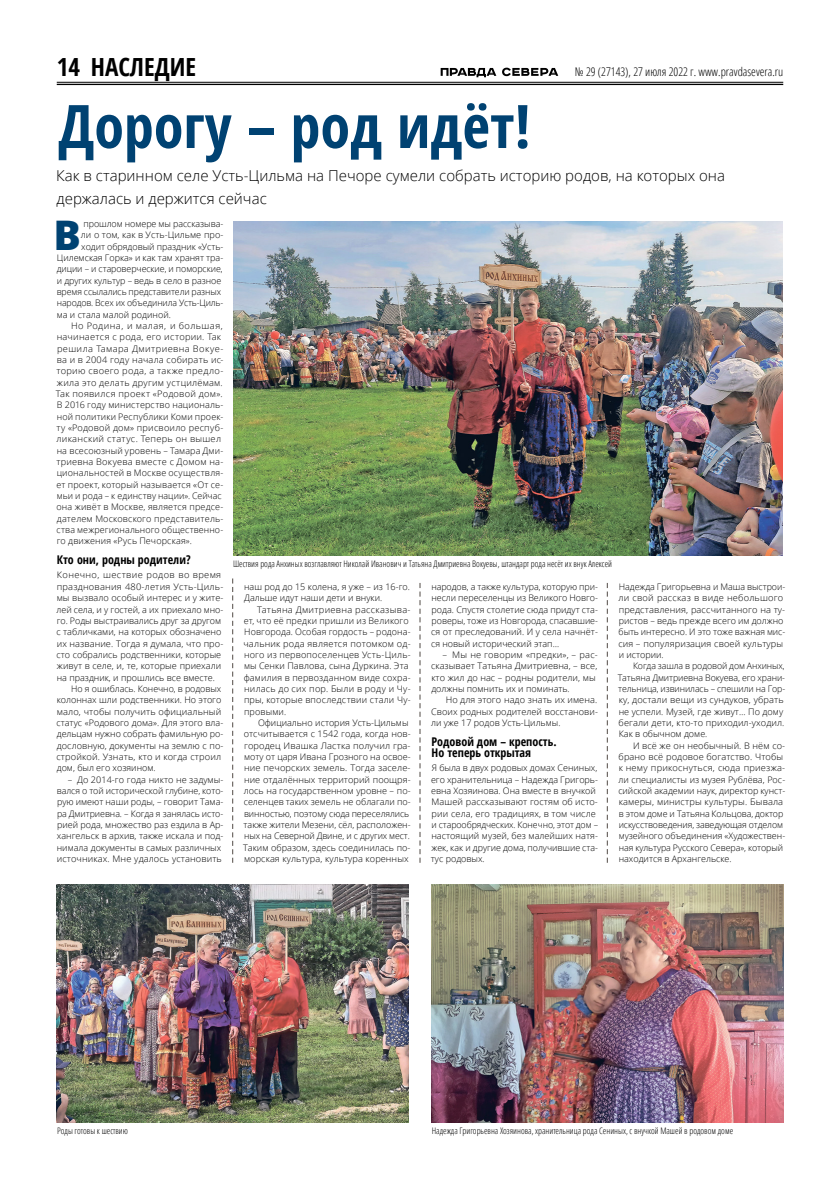
<style>
.page{position:relative;width:823px;height:1191px;background:#fff}
.page>*{position:absolute;margin:0;border:0;box-sizing:border-box;transform-origin:0 0}
.t1{font:700 condensed 60px "Open Sans";color:#004272}
.t2{font:800 40.8px "Open Sans";color:#004272}
.t3{font:700 condensed 25px "Open Sans";color:#000}
.t4{font:300 15px/22.7px "Open Sans";color:#000}
.t5{font:700 condensed 12px/11.3px "Open Sans";color:#000}
.t6{font:300 condensed 12px "Open Sans";color:#000}
.t7{font:300 9px/11.3px "Open Sans";letter-spacing:.005em;color:#000}
.t8{font:300 condensed 9px "Open Sans";color:#000}
.t9{font:300 9px "Open Sans";letter-spacing:.025em;color:#000}
.t10{font:300 9px "Open Sans";letter-spacing:.03em;color:#000}
.t11{font:300 9px "Open Sans";letter-spacing:.04em;color:#000}
.t12{font:300 9px "Open Sans";letter-spacing:.045em;color:#000}
</style>
<div class="page">
<hr style="left:57px;top:82px;width:725px;height:1px;background:#000">
<hr style="left:57px;top:84px;width:725px;height:1px;background:#000">
<svg style="left:440px;top:68px;width:118px;height:9px"></svg>
<svg style="left:232px;top:578px;width:1px;height:284px"></svg>
<svg style="left:419px;top:583px;width:1px;height:279px"></svg>
<svg style="left:606px;top:583px;width:1px;height:279px"></svg>
<img style="left:233px;top:221px;width:549px;height:335px">
<img style="left:431px;top:884px;width:351px;height:238px">
<img style="left:57px;top:884px;width:351px;height:239px">
<h3 class="t3" style="left:57px;top:49px;width:141px">14 НАСЛЕДИЕ</h3>
<h3 class="t6" style="left:574px;top:63px;width:210px">№ 29 (27143), 27 июля 2022 г. www.pravdasevera.ru</h3>
<h1 class="t1" style="left:58px;top:84px;width:473px">Дорогу – род идёт!</h1>
<h3 class="t4" style="left:56px;top:164px;width:670px">Как в старинном селе Усть-Цильма на Печоре сумели собрать историю родов, на которых она держалась и держится сейчас</h3>
<h2 class="t2" style="left:54px;top:204px;width:29px">В</h2>
<p class="t7" style="left:83px;top:218px;width:141px">прошлом номере мы рассказыва-</p>
<p class="t7" style="left:81px;top:229px;width:144px">ли о том, как в Усть-Цильме про-</p>
<p class="t7" style="left:81px;top:240px;width:143px">ходит обрядовый праздник «Усть-</p>
<p class="t7" style="left:57px;top:252px;width:168px">Цилемская Горка» и как там хранят тра-</p>
<p class="t7" style="left:57px;top:263px;width:167px">диции – и староверческие, и поморские,</p>
<p class="t7" style="left:57px;top:274px;width:166px">и других культур – ведь в село в разное</p>
<p class="t7" style="left:57px;top:286px;width:166px">время ссылались представители разных</p>
<p class="t7" style="left:57px;top:297px;width:168px">народов. Всех их объединила Усть-Циль-</p>
<p class="t7" style="left:57px;top:308px;width:116px">ма и стала малой родиной.</p>
<p class="t12" style="left:71px;top:319px;width:153px">Но Родина, и малая, и большая,</p>
<p class="t9" style="left:57px;top:331px;width:166px">начинается с рода, его истории. Так</p>
<p class="t11" style="left:57px;top:342px;width:168px">решила Тамара Дмитриевна Вокуе-</p>
<p class="t7" style="left:57px;top:354px;width:168px">ва и в 2004 году начала собирать ис-</p>
<p class="t10" style="left:56px;top:365px;width:168px">торию своего рода, а также предло-</p>
<p class="t9" style="left:57px;top:376px;width:167px">жила это делать другим устцилёмам.</p>
<p class="t9" style="left:56px;top:387px;width:168px">Так появился проект «Родовой дом».</p>
<p class="t7" style="left:57px;top:399px;width:168px">В 2016 году министерство националь-</p>
<p class="t7" style="left:57px;top:410px;width:168px">ной политики Республики Коми проек-</p>
<p class="t7" style="left:56px;top:422px;width:168px">ту «Родовой дом» присвоило респуб-</p>
<p class="t10" style="left:57px;top:433px;width:166px">ликанский статус. Теперь он вышел</p>
<p class="t7" style="left:57px;top:444px;width:168px">на всесоюзный уровень – Тамара Дми-</p>
<p class="t9" style="left:56px;top:455px;width:168px">триевна Вокуева вместе с Домом на-</p>
<p class="t7" style="left:57px;top:467px;width:168px">циональностей в Москве осуществля-</p>
<p class="t7" style="left:56px;top:478px;width:168px">ет проект, который называется «От се-</p>
<p class="t7" style="left:57px;top:490px;width:166px">мьи и рода – к единству нации». Сейчас</p>
<p class="t7" style="left:56px;top:501px;width:168px">она живёт в Москве, является предсе-</p>
<p class="t7" style="left:57px;top:512px;width:168px">дателем Московского представитель-</p>
<p class="t7" style="left:56px;top:524px;width:168px">ства межрегионального общественно-</p>
<p class="t7" style="left:57px;top:535px;width:137px">го движения «Русь Печорская».</p>
<h3 class="t5" style="left:57px;top:554px;width:135px">Кто они, родны родители?</h3>
<p class="t11" style="left:57px;top:569px;width:166px">Конечно, шествие родов во время</p>
<p class="t9" style="left:57px;top:580px;width:168px">празднования 480‑летия Усть-Циль-</p>
<p class="t7" style="left:57px;top:592px;width:168px">мы вызвало особый интерес и у жите-</p>
<p class="t7" style="left:57px;top:603px;width:168px">лей села, и у гостей, а их приехало мно-</p>
<p class="t7" style="left:57px;top:614px;width:166px">го. Роды выстраивались друг за другом</p>
<p class="t7" style="left:56px;top:626px;width:166px">с табличками, на которых обозначено</p>
<p class="t7" style="left:57px;top:637px;width:168px">их название. Тогда я думала, что про-</p>
<p class="t7" style="left:56px;top:648px;width:166px">сто собрались родственники, которые</p>
<p class="t7" style="left:57px;top:660px;width:166px">живут в селе, и, те, которые приехали</p>
<p class="t7" style="left:57px;top:671px;width:160px">на праздник, и прошлись все вместе.</p>
<p class="t7" style="left:71px;top:682px;width:152px">Но я ошиблась. Конечно, в родовых</p>
<p class="t7" style="left:57px;top:694px;width:166px">колоннах шли родственники. Но этого</p>
<p class="t7" style="left:57px;top:705px;width:166px">мало, чтобы получить официальный</p>
<p class="t7" style="left:56px;top:717px;width:168px">статус «Родового дома». Для этого вла-</p>
<p class="t7" style="left:57px;top:728px;width:168px">дельцам нужно собрать фамильную ро-</p>
<p class="t7" style="left:57px;top:739px;width:168px">дословную, документы на землю с по-</p>
<p class="t7" style="left:56px;top:751px;width:166px">стройкой. Узнать, кто и когда строил</p>
<p class="t7" style="left:57px;top:762px;width:100px">дом, был его хозяином.</p>
<p class="t7" style="left:57px;top:773px;width:168px;text-indent:11px">– До 2014‑го года никто не задумы&shy;вался о той исторической глубине, кото&shy;рую имеют наши роды, – говорит Тама&shy;ра Дмитриевна. – Когда я занялась исто&shy;рией рода, множество раз ездила в Ар&shy;хангельск в архив, также искала и под&shy;нимала документы в самых различных источниках. Мне удалось установить</p>
<p class="t8" style="left:233px;top:558px;width:380px">Шествия рода Анхиных возглавляют Николай Иванович и Татьяна Дмитриевна Вокуевы, штандарт рода несёт их внук Алексей</p>
<p class="t7" style="left:244px;top:580px;width:167px">наш род до 15 колена, я уже – из 16‑го.<br>Дальше идут наши дети и внуки.</p>
<p class="t7" style="left:243px;top:603px;width:169px;text-indent:14px">Татьяна Дмитриевна рассказыва&shy;ет, что её предки пришли из Великого<br>Новгорода. Особая гордость – родона&shy;чальник рода является потомком од&shy;ного из первопоселенцев Усть-Циль&shy;мы Сенки Павлова, сына Дуркина. Эта фамилия в первозданном виде сохра&shy;нилась до сих пор. Были в роду и Чу&shy;пры, которые впоследствии стали Чу&shy;провыми.</p>
<p class="t7" style="left:243px;top:717px;width:169px;text-indent:15px">Официально история Усть-Цильмы отсчитывается с 1542 года, когда нов&shy;городец Ивашка Ластка получил гра&shy;моту от царя Ивана Грозного на освое&shy;ние печорских земель. Тогда заселе&shy;ние отдалённых территорий поощря&shy;лось на государственном уровне – по&shy;селенцев таких земель не облагали по&shy;винностью, поэтому сюда переселялись также жители Мезени, сёл, расположен&shy;ных на Северной Двине, и с других мест.<br>Таким образом, здесь соединилась по&shy;морская культура, культура коренных</p>
<p class="t7" style="left:618px;top:580px;width:168px">Надежда Григорьевна и Маша выстрои&shy;ли свой рассказ в виде небольшого представления, рассчитанного на ту&shy;ристов – ведь прежде всего им должно быть интересно. И это тоже важная мис&shy;сия – популяризация своей культуры и истории.</p>
<p class="t7" style="left:617px;top:660px;width:169px;text-indent:15px">Когда зашла в родовой дом Анхиных, Татьяна Дмитриевна Вокуева, его храни&shy;тельница, извинилась – спешили на Гор&shy;ку, достали вещи из сундуков, убрать не успели. Музей, где живут… По дому бегали дети, кто‑то приходил-уходил.<br>Как в обычном доме.</p>
<p class="t7" style="left:618px;top:739px;width:168px;text-indent:15px">И всё же он необычный. В нём со&shy;брано всё родовое богатство. Чтобы к нему прикоснуться, сюда приезжа&shy;ли специалисты из музея Рублёва, Рос&shy;сийской академии наук, директор кунст&shy;камеры, министры культуры. Бывала в этом доме и Татьяна Кольцова, доктор искусствоведения, заведующая отделом музейного объединения «Художествен&shy;ная культура Русского Севера», который находится в Архангельске.</p>
<p class="t7" style="left:431px;top:580px;width:168px;text-align:justify">народов, а также культура, которую при&shy;несли переселенцы из Великого Новго&shy;рода. Спустя столетие сюда придут ста&shy;роверы, тоже из Новгорода, спасавшие&shy;ся от преследований. И у села начнёт&shy;ся новый исторический этап…</p>
<p class="t7" style="left:431px;top:648px;width:168px;text-indent:12px">– Мы не говорим «предки», – рас&shy;сказывает Татьяна Дмитриевна, – все, кто жил до нас – родны родители, мы должны помнить их и поминать.</p>
<p class="t7" style="left:431px;top:694px;width:168px;text-align:justify;text-indent:15px">Но для этого надо знать их имена.<br>Своих родных родителей восстанови&shy;ли уже 17 родов Усть-Цильмы.</p>
<h3 class="t5" style="left:431px;top:735px;width:127px">Родовой дом – крепость.<br>Но теперь открытая</h3>
<p class="t7" style="left:430px;top:762px;width:169px">Я была в двух родовых домах Сениных, его хранительница – Надежда Григорь&shy;евна Хозяинова. Она вместе в внучкой Машей рассказывают гостям об исто&shy;рии села, его традициях, в том числе и старообрядческих. Конечно, этот дом – настоящий музей, без малейших натя&shy;жек, как и другие дома, получившие ста&shy;тус родовых.</p>
<p class="t8" style="left:57px;top:1124px;width:72px">Роды готовы к шествию</p>
<p class="t8" style="left:431px;top:1124px;width:303px">Надежда Григорьевна Хозяинова, хранительница рода Сениных, с внучкой Машей в родовом доме</p>
</div>
